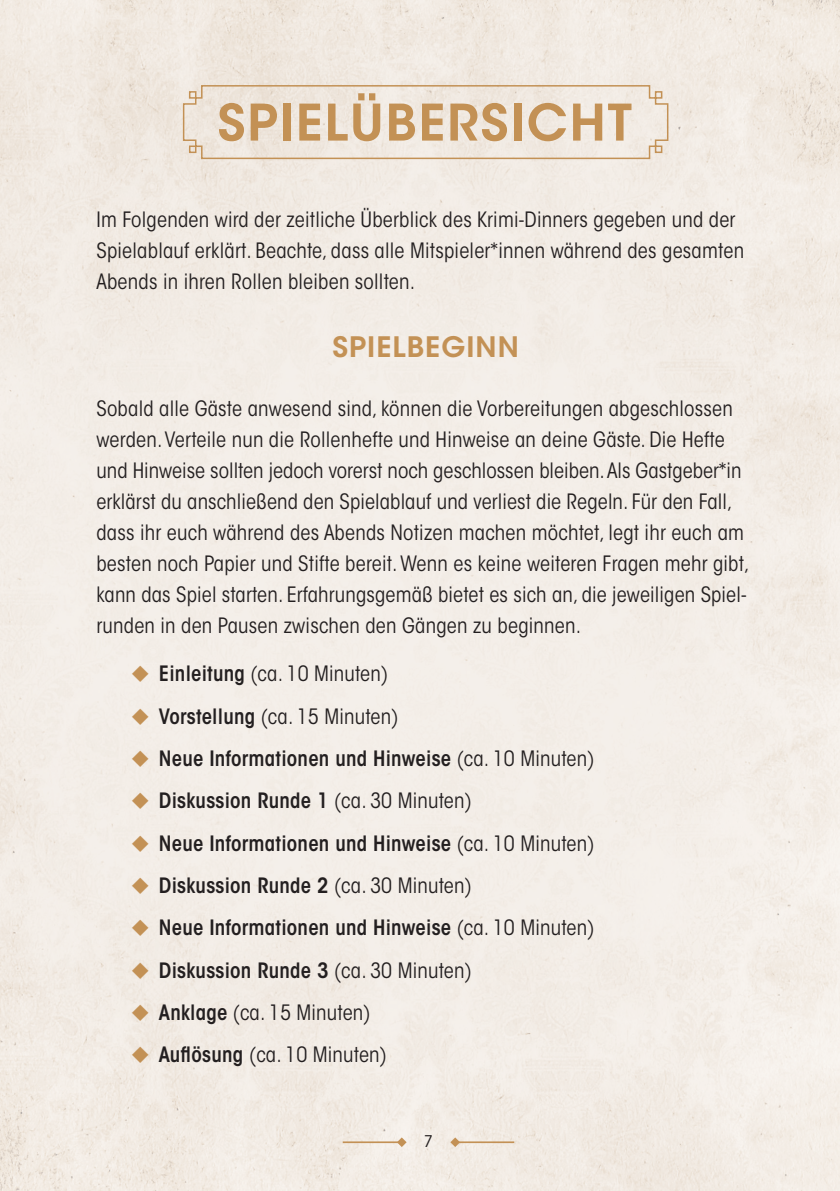
<style>
.page{position:relative;width:840px;height:1191px;background:#fff}
.page>*{position:absolute;margin:0;border:0;box-sizing:border-box;transform-origin:0 0}
.t1{font:600 50px "ITC Avant Garde Std";letter-spacing:.04em;color:#c39155}
.t2{font:600 28px "ITC Avant Garde Std";letter-spacing:.04em;color:#c39155}
.t3{font:condensed 21px/31px "ITC Avant Garde Std";letter-spacing:.01em;color:#231f20}
.t4{font:600 condensed 21px/42.4px "ITC Avant Garde Std";letter-spacing:.01em;color:#231f20}
.t5{font:16px "ITC Avant Garde Std";color:#231f20}
.s1{font-weight:400}
</style>
<div class="page">
<div style="left:0;top:0;width:839px;height:1191px;background:#f3ede6"></div>
<svg style="left:397px;top:1137px;width:9px;height:10px"></svg>
<hr style="left:342px;top:1141px;width:59px;height:2px;background:#c39155">
<svg style="left:450px;top:1137px;width:10px;height:10px"></svg>
<hr style="left:455px;top:1141px;width:59px;height:2px;background:#c39155">
<svg style="left:182px;top:84px;width:486px;height:76px;background:#ede4da"></svg>
<svg style="left:132px;top:665px;width:16px;height:17px"></svg>
<svg style="left:132px;top:708px;width:16px;height:16px"></svg>
<svg style="left:132px;top:750px;width:16px;height:17px"></svg>
<svg style="left:132px;top:792px;width:16px;height:17px"></svg>
<svg style="left:132px;top:835px;width:16px;height:16px"></svg>
<svg style="left:132px;top:877px;width:16px;height:17px"></svg>
<svg style="left:132px;top:919px;width:16px;height:17px"></svg>
<svg style="left:132px;top:962px;width:16px;height:16px"></svg>
<svg style="left:132px;top:1004px;width:16px;height:17px"></svg>
<svg style="left:132px;top:1046px;width:16px;height:17px"></svg>
<h1 class="t1" style="left:217px;top:91px;width:416px">SPIELÜBERSICHT</h1>
<p class="t3" style="left:96px;top:204px;width:648px">Im Folgenden wird der zeitliche Überblick des Krimi-Dinners gegeben und der<br>Spielablauf erklärt. Beachte, dass alle Mitspieler*innen während des gesamten<br>Abends in ihren Rollen bleiben sollten.</p>
<h2 class="t2" style="left:332px;top:329px;width:188px">SPIELBEGINN</h2>
<p class="t3" style="left:96px;top:393px;width:654px">Sobald alle Gäste anwesend sind, können die Vorbereitungen abgeschlossen werden. Verteile nun die Rollenhefte und Hinweise an deine Gäste. Die Hefte und Hinweise sollten jedoch vorerst noch geschlossen bleiben. Als Gastgeber*in erklärst du anschließend den Spielablauf und verliest die Regeln. Für den Fall, dass ihr euch während des Abends Notizen machen möchtet, legt ihr euch am besten noch Papier und Stifte bereit. Wenn es keine weiteren Fragen mehr gibt, kann das Spiel starten. Erfahrungsgemäß bietet es sich an, die jeweiligen Spiel&shy;runden in den Pausen zwischen den Gängen zu beginnen.</p>
<p class="t4" style="left:159px;top:652px;width:437px">Einleitung <span class="s1">(ca. 10 Minuten)<br></span>Vorstellung <span class="s1">(ca. 15 Minuten)<br></span>Neue Informationen und Hinweise <span class="s1">(ca. 10 Minuten)<br></span>Diskussion Runde 1 <span class="s1">(ca. 30 Minuten)<br></span>Neue Informationen und Hinweise <span class="s1">(ca. 10 Minuten)<br></span>Diskussion Runde 2 <span class="s1">(ca. 30 Minuten)<br></span>Neue Informationen und Hinweise <span class="s1">(ca. 10 Minuten)<br></span>Diskussion Runde 3 <span class="s1">(ca. 30 Minuten)<br></span>Anklage <span class="s1">(ca. 15 Minuten)<br></span>Auflösung <span class="s1">(ca. 10 Minuten)</span></p>
<p class="t5" style="left:423px;top:1131px;width:11px">7</p>
</div>
